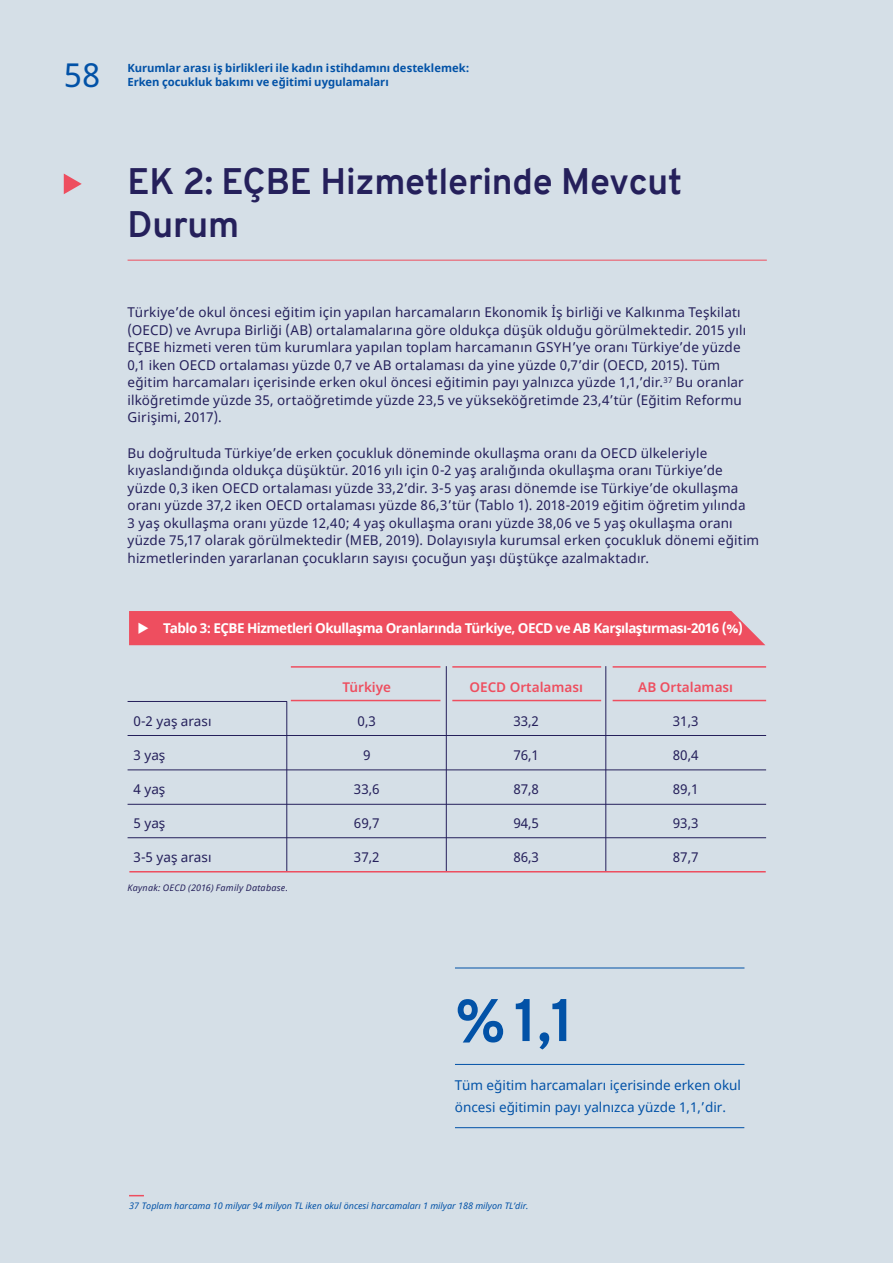
<style>
.page{position:relative;width:893px;height:1263px;background:#d5dfe7}
.page>*{position:absolute;margin:0;border:0;box-sizing:border-box;transform-origin:0 0}
.t1{font:700 60px "Overpass";color:#0252a7}
.t2{font:700 36px/43.2px "Overpass";letter-spacing:-.005em;color:#25205b}
.t3{font:33px "Noto Sans";color:#0252a7}
.t4{font:13.5px/17.5px "Noto Sans";letter-spacing:.01em;color:#25205b}
.t5{font:700 13.5px "Noto Sans";letter-spacing:-.04em;color:#fff}
.t6{font:13.5px/21.6px "Noto Sans";color:#0252a7}
.t7{font:600 13.5px "Noto Sans";color:#ee4e5f}
.t8{font:700 11.25px/14.7px "Noto Sans";letter-spacing:-.005em;color:#0252a7}
.t9{font:italic 9px "Noto Sans";color:#0252a7}
.t10{font:italic 9px "Noto Sans";letter-spacing:.025em;color:#25205b}
</style>
<div class="page">
<svg style="left:64px;top:174px;width:18px;height:20px"></svg>
<hr style="left:128px;top:260px;width:639px;height:1px;background:#ee4e5f">
<hr style="left:291px;top:666px;width:149px;height:2px;background:#ee4e5f">
<hr style="left:613px;top:666px;width:153px;height:2px;background:#ee4e5f">
<hr style="left:452px;top:666px;width:149px;height:2px;background:#ee4e5f">
<hr style="left:291px;top:700px;width:149px;height:1px;background:#ee4e5f">
<hr style="left:613px;top:700px;width:153px;height:1px;background:#ee4e5f">
<hr style="left:452px;top:700px;width:149px;height:1px;background:#ee4e5f">
<hr style="left:129px;top:871px;width:637px;height:1px;background:#ee4e5f">
<hr style="left:287px;top:701px;width:1px;height:170px;background:#25205b">
<hr style="left:446px;top:666px;width:1px;height:205px;background:#25205b">
<hr style="left:606px;top:666px;width:1px;height:205px;background:#25205b">
<hr style="left:128px;top:735px;width:638px;height:1px;background:#25205b">
<hr style="left:128px;top:701px;width:159px;height:1px;background:#25205b">
<hr style="left:128px;top:770px;width:638px;height:1px;background:#25205b">
<hr style="left:128px;top:804px;width:638px;height:1px;background:#25205b">
<hr style="left:128px;top:837px;width:638px;height:1px;background:#25205b">
<svg style="left:129px;top:1195px;width:15px;height:1px"></svg>
<hr style="left:455px;top:968px;width:289px;height:1px;background:#0252a7">
<hr style="left:455px;top:1064px;width:289px;height:1px;background:#0252a7">
<hr style="left:455px;top:1127px;width:289px;height:1px;background:#0252a7">
<div style="left:129px;top:611px;width:636px;height:34px;background:#ee4e5f"></div>
<h3 class="t3" style="left:64px;top:53px;width:38px">58</h3>
<p class="t8" style="left:128px;top:61px;width:343px">Kurumlar arası i̇ş birlikleri ile kadın i̇stihdamını desteklemek:<br>Erken çocukluk bakımı ve eğitimi uygulamaları</p>
<h2 class="t2" style="left:128px;top:160px;width:556px">EK 2: EÇBE Hizmetlerinde Mevcut<br>Durum</h2>
<p class="t4" style="left:128px;top:304px;width:620px">Türkiye’de okul öncesi eğitim için yapılan harcamaların Ekonomik İş birliği ve Kalkınma Teşkilatı (OECD) ve Avrupa Birliği (AB) ortalamalarına göre oldukça düşük olduğu görülmektedir. 2015 yılı EÇBE hizmeti veren tüm kurumlara yapılan toplam harcamanın GSYH’ye oranı Türkiye’de yüzde 0,1 iken OECD ortalaması yüzde 0,7 ve AB ortalaması da yine yüzde 0,7’dir (OECD, 2015). Tüm eğitim harcamaları içerisinde erken okul öncesi eğitimin payı yalnızca yüzde 1,1,’dir.<sup>37</sup> Bu oranlar ilköğretimde yüzde 35, ortaöğretimde yüzde 23,5 ve yükseköğretimde 23,4’tür (Eğitim Reformu Girişimi, 2017).</p>
<p class="t4" style="left:128px;top:444px;width:633px">Bu doğrultuda Türkiye’de erken çocukluk döneminde okullaşma oranı da OECD ülkeleriyle kıyaslandığında oldukça düşüktür. 2016 yılı için 0-2 yaş aralığında okullaşma oranı Türkiye’de yüzde 0,3 iken OECD ortalaması yüzde 33,2’dir. 3-5 yaş arası dönemde ise Türkiye’de okullaşma oranı yüzde 37,2 iken OECD ortalaması yüzde 86,3’tür (Tablo 1). 2018-2019 eğitim öğretim yılında<br>3 yaş okullaşma oranı yüzde 12,40; 4 yaş okullaşma oranı yüzde 38,06 ve 5 yaş okullaşma oranı yüzde 75,17 olarak görülmektedir (MEB, 2019). Dolayısıyla kurumsal erken çocukluk dönemi eğitim hizmetlerinden yararlanan çocukların sayısı çocuğun yaşı düştükçe azalmaktadır.</p>
<p class="t5" style="left:163px;top:618px;width:582px">Tablo 3: EÇBE Hizmetleri Okullaşma Oranlarında Türkiye, OECD ve AB Karşılaştırması-2016 (%)</p>
<p class="t7" style="left:342px;top:677px;width:50px">Türkiye</p>
<p class="t7" style="left:469px;top:677px;width:115px">OECD Ortalaması</p>
<p class="t7" style="left:638px;top:677px;width:96px">AB Ortalaması</p>
<p class="t4" style="left:134px;top:713px;width:79px">0-2 yaş arası</p>
<p class="t4" style="left:358px;top:713px;width:20px">0,3</p>
<p class="t4" style="left:513px;top:713px;width:27px">33,2</p>
<p class="t4" style="left:673px;top:713px;width:27px">31,3</p>
<p class="t4" style="left:134px;top:747px;width:33px">3 yaş</p>
<p class="t4" style="left:363px;top:747px;width:9px">9</p>
<p class="t4" style="left:513px;top:747px;width:27px">76,1</p>
<p class="t4" style="left:673px;top:747px;width:27px">80,4</p>
<p class="t4" style="left:134px;top:781px;width:33px">4 yaş</p>
<p class="t4" style="left:354px;top:781px;width:27px">33,6</p>
<p class="t4" style="left:513px;top:781px;width:27px">87,8</p>
<p class="t4" style="left:673px;top:781px;width:27px">89,1</p>
<p class="t4" style="left:134px;top:815px;width:33px">5 yaş</p>
<p class="t4" style="left:354px;top:815px;width:27px">69,7</p>
<p class="t4" style="left:513px;top:815px;width:27px">94,5</p>
<p class="t4" style="left:673px;top:815px;width:27px">93,3</p>
<p class="t4" style="left:134px;top:849px;width:79px">3-5 yaş arası</p>
<p class="t4" style="left:354px;top:849px;width:27px">37,2</p>
<p class="t4" style="left:513px;top:849px;width:27px">86,3</p>
<p class="t4" style="left:673px;top:849px;width:27px">87,7</p>
<p class="t10" style="left:128px;top:881px;width:162px">Kaynak: OECD (2016) Family Database.</p>
<h1 class="t1" style="left:455px;top:977px;width:121px">% 1,1</h1>
<p class="t6" style="left:455px;top:1075px;width:288px">Tüm eğitim harcamaları içerisinde erken okul öncesi eğitimin payı yalnızca yüzde 1,1,’dir.</p>
<p class="t9" style="left:129px;top:1199px;width:401px">37 Toplam harcama 10 milyar 94 milyon TL iken okul öncesi harcamaları 1 milyar 188 milyon TL’dir.</p>
</div>
